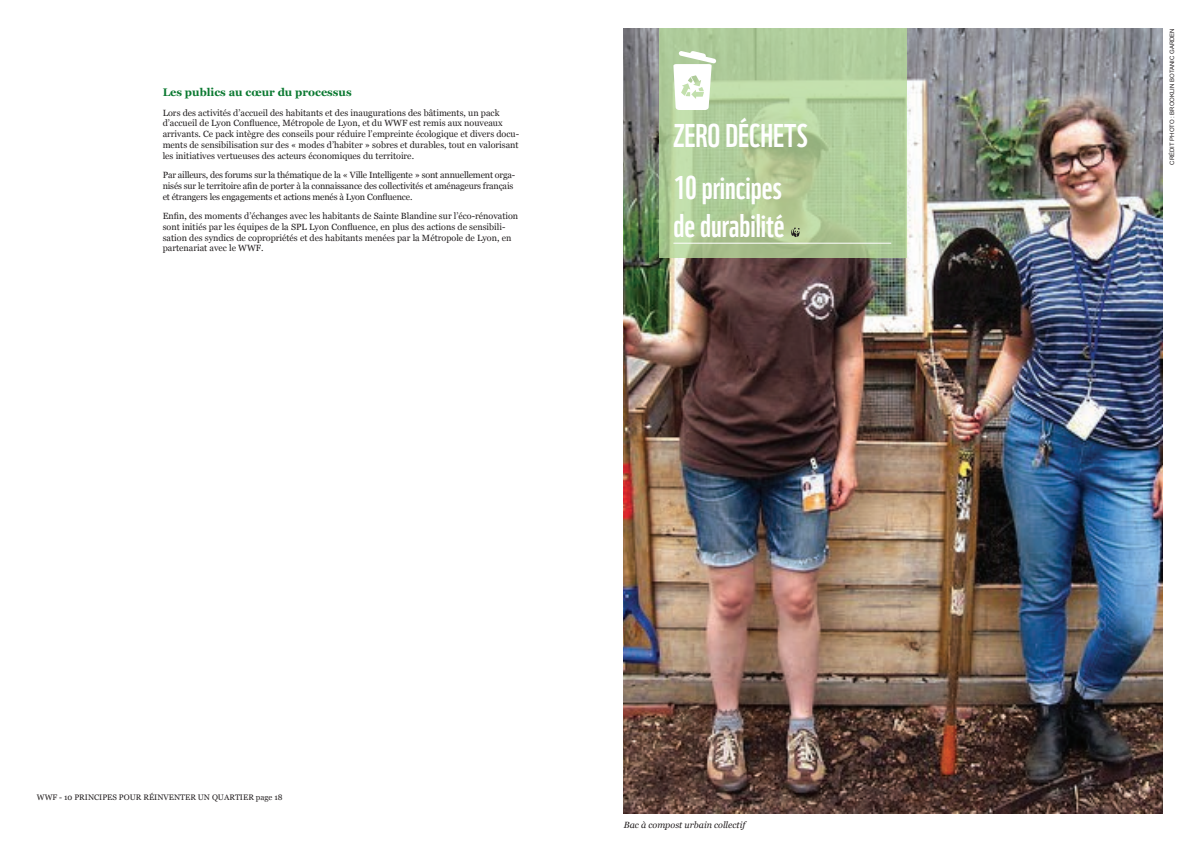
<style>
.page{position:relative;width:1191px;height:842px;background:#fff}
.page>*{position:absolute;margin:0;border:0;box-sizing:border-box;transform-origin:0 0}
.t1{font:32px/38.4px "WWF";color:#fff}
.t2{font:700 11px "Georgia";color:#0b7931}
.t3{font:9px/10.8px "Georgia";color:#231f20}
.t4{font:9px/10.8px "Georgia";letter-spacing:-.02em;color:#231f20}
.t5{font:italic 9px "Georgia";color:#231f20}
.t6{font:8px "Georgia";color:#231f20}
.t7{font:6px "Arial";color:#231f20}
</style>
<div class="page">
<img style="left:624px;top:28px;width:538px;height:786px">
<svg style="left:659px;top:28px;width:247px;height:230px;background:#b1cc9a"></svg>
<svg style="left:673px;top:51px;width:43px;height:59px"></svg>
<hr style="left:673px;top:243px;width:218px;height:1px;background:#fff">
<svg style="left:791px;top:227px;width:9px;height:10px"></svg>
<p class="t2" style="left:163px;top:85px;width:190px">Les publics au cœur du processus</p>
<p class="t3" style="left:163px;top:107px;width:358px">Lors des activités d’accueil des habitants et des inaugurations des bâtiments, un pack d’accueil de Lyon Confluence, Métropole de Lyon, et du WWF est remis aux nouveaux arrivants. Ce pack intègre des conseils pour réduire l’empreinte écologique et divers docu&shy;ments de sensibilisation sur des « modes d’habiter » sobres et durables, tout en valorisant les initiatives vertueuses des acteurs économiques du territoire.</p>
<p class="t4" style="left:163px;top:170px;width:354px">Par ailleurs, des forums sur la thématique de la « Ville Intelligente » sont annuellement orga&shy;nisés sur le territoire afin de porter à la connaissance des collectivités et aménageurs français et étrangers les engagements et actions menés à Lyon Confluence.</p>
<p class="t3" style="left:163px;top:211px;width:357px">Enfin, des moments d’échanges avec les habitants de Sainte Blandine sur l’éco-rénovation sont initiés par les équipes de la SPL Lyon Confluence, en plus des actions de sensibili&shy;sation des syndics de copropriétés et des habitants menées par la Métropole de Lyon, en partenariat avec le WWF.</p>
<h1 class="t1" style="left:673px;top:113px;width:136px">ZERO déchets</h1>
<h1 class="t1" style="left:673px;top:165px;width:113px">10 principes de durabilité</h1>
<p class="t6" style="left:37px;top:792px;width:247px">WWF - 10 Principes pour réinventer un quartier page 18</p>
<p class="t5" style="left:624px;top:819px;width:123px">Bac à compost urbain collectif</p>
<p class="t7" style="left:1168px;top:165px;width:138px;rotate:-90deg">Crédit photo : Brooklin Botanic Garden</p>
</div>
